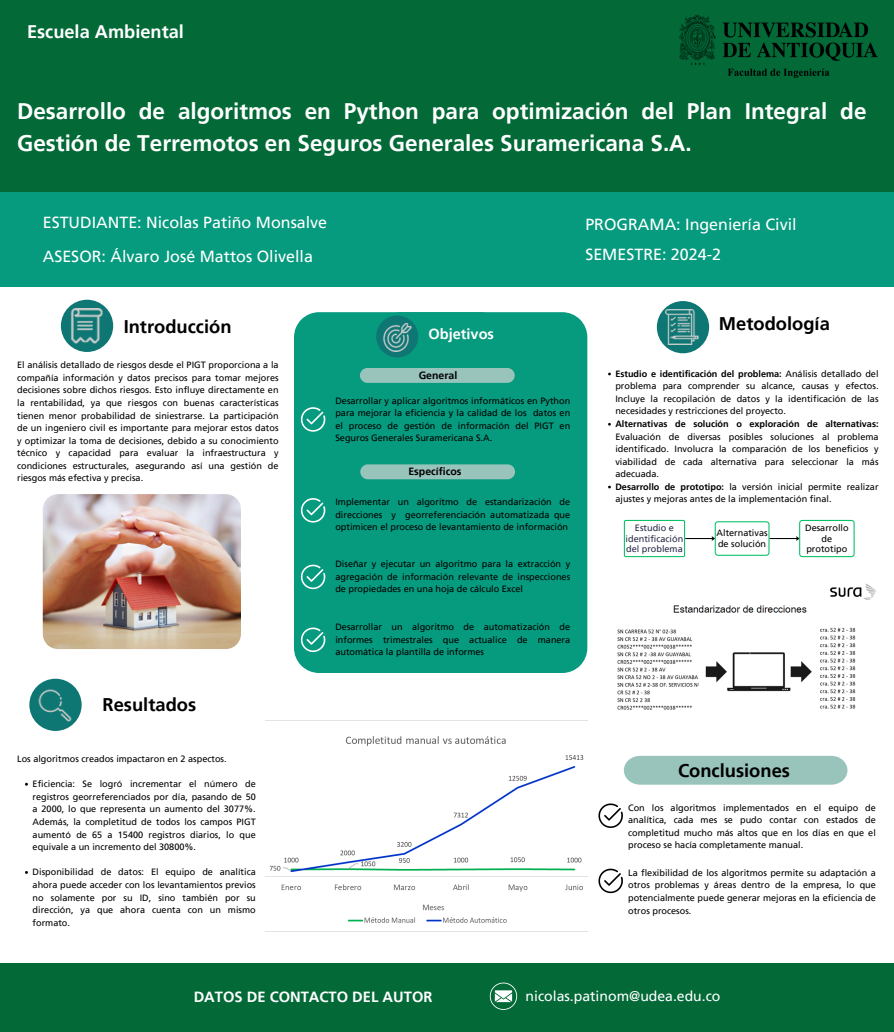
<style>
.page{position:relative;width:894px;height:1032px;background:#fff}
.page>*{position:absolute;margin:0;border:0;box-sizing:border-box;transform-origin:0 0}
.t1{font:700 22.5px/31.4px "Frutiger LT Pro";color:#fff}
.t2{font:700 18.3px "Frutiger LT Pro";color:#000}
.t3{font:700 18.2px "Frutiger LT Pro";color:#fff}
.t4{font:16.03px/34.4px "Frutiger LT Pro";color:#fff}
.t5{font:700 14.7px "Frutiger LT Pro";color:#fff}
.t6{font:700 14.56px "Frutiger LT Pro";color:#fff}
.t7{font:14px "Frutiger LT Pro";color:#fff}
.t8{font:700 10.5px "Frutiger LT Pro";color:#000}
.t9{font:9.1px/12.6px "Frutiger LT Pro";color:#000;text-align:justify}
.t10{font:9.1px/10.5px "Frutiger LT Pro";color:#272b47;text-align:center}
.s1{font-weight:700}
</style>
<div class="page">
<div style="left:0;top:0;width:893px;height:261px;background:#026937"></div>
<img style="left:679px;top:15px;width:199px;height:63px">
<div style="left:0;top:192px;width:893px;height:94px;background:#069a7e"></div>
<div style="left:0;top:963px;width:893px;height:69px;background:#026937"></div>
<div style="left:61px;top:300px;width:52px;height:52px;background:#0e7774;border-radius:50%"></div>
<img style="left:71px;top:309px;width:32px;height:34px">
<div style="left:656px;top:301px;width:52px;height:52px;background:#0e7774;border-radius:50%"></div>
<img style="left:665px;top:310px;width:34px;height:34px">
<img style="left:617px;top:584px;width:260px;height:126px">
<div style="left:505px;top:312px;width:82px;height:361px;background:#069a7e"></div>
<div style="left:294px;top:312px;width:211px;height:361px;background:#069a7e"></div>
<div style="left:376px;top:315px;width:42px;height:42px;background:#0e7774;border-radius:50%"></div>
<img style="left:372px;top:323px;width:50px;height:29px">
<svg style="left:301px;top:407px;width:24px;height:25px"></svg>
<svg style="left:301px;top:498px;width:24px;height:25px"></svg>
<svg style="left:301px;top:565px;width:24px;height:24px"></svg>
<div style="left:623px;top:756px;width:224px;height:29px;background:#99c4bc"></div>
<svg style="left:598px;top:803px;width:24px;height:25px"></svg>
<svg style="left:598px;top:869px;width:24px;height:24px"></svg>
<svg style="left:489px;top:982px;width:28px;height:28px"></svg>
<img style="left:43px;top:494px;width:198px;height:155px">
<svg style="left:360px;top:368px;width:154px;height:15px;background:#95c2ba"></svg>
<svg style="left:301px;top:627px;width:24px;height:25px"></svg>
<svg style="left:360px;top:464px;width:155px;height:15px;background:#92c1b9"></svg>
<img style="left:29px;top:680px;width:51px;height:51px">
<svg style="left:623px;top:520px;width:231px;height:37px"></svg>
<img style="left:266px;top:720px;width:321px;height:212px">
<p class="t3" style="left:27px;top:21px;width:158px">Escuela Ambiental</p>
<h5 class="t1" style="left:17px;top:96px;width:850px">Desarrollo de algoritmos en Python para optimización del Plan Integral de<br>Gestión de Terremotos en Seguros Generales Suramericana S.A.</h5>
<h5 class="t4" style="left:43px;top:205px;width:286px">ESTUDIANTE: Nicolas Patiño Monsalve<br>ASESOR: Álvaro José Mattos Olivella</h5>
<p class="t4" style="left:585px;top:209px;width:213px;line-height:30.3px">PROGRAMA: Ingeniería Civil<br>SEMESTRE: 2024-2</p>
<p class="t2" style="left:124px;top:315px;width:109px">Introducción</p>
<h2 class="t9" style="left:17px;top:359px;width:263px">El análisis detallado de riesgos desde el PIGT proporciona a la compañía información y datos precisos para tomar mejores decisiones sobre dichos riesgos. Esto influye directamente en la rentabilidad, ya que riesgos con buenas características tienen menor probabilidad de siniestrarse. La participación de un ingeniero civil es importante para mejorar estos datos y optimizar la toma de decisiones, debido a su conocimiento técnico y capacidad para evaluar la infraestructura y condiciones estructurales, asegurando así una gestión de riesgos más efectiva y precisa.</h2>
<p class="t2" style="left:102px;top:694px;width:95px">Resultados</p>
<p class="t9" style="left:17px;top:752px;width:211px">Los algoritmos creados impactaron en 2 aspectos.</p>
<p class="t9" style="left:33px;top:778px;width:224px">Eficiencia: Se logró incrementar el número de registros georreferenciados por día, pasando de 50 a 2000, lo que representa un aumento del 3077%.<br>Además, la completitud de todos los campos PIGT aumentó de 65 a 15400 registros diarios, lo que equivale a un incremento del 30800%.</p>
<p class="t9" style="left:33px;top:866px;width:224px">Disponibilidad de datos: El equipo de analítica ahora puede acceder con los levantamientos previos no solamente por su ID, sino también por su dirección, ya que ahora cuenta con un mismo formato.</p>
<p class="t6" style="left:428px;top:325px;width:67px">Objetivos</p>
<p class="t8" style="left:418px;top:369px;width:40px">General</p>
<h4 class="t9" style="left:335px;top:394px;width:236px">Desarrollar y aplicar algoritmos informáticos en Python para mejorar la eficiencia y la calidad de los datos en el proceso de gestión de información del PIGT en Seguros Generales Suramericana S.A.</h4>
<p class="t8" style="left:408px;top:465px;width:55px">Específicos</p>
<p class="t9" style="left:335px;top:496px;width:236px">Implementar un algoritmo de estandarización de direcciones y georreferenciación automatizada que optimicen el proceso de levantamiento de información</p>
<p class="t9" style="left:335px;top:558px;width:236px">Diseñar y ejecutar un algoritmo para la extracción y agregación de información relevante de inspecciones de propiedades en una hoja de cálculo Excel</p>
<p class="t9" style="left:335px;top:621px;width:236px">Desarrollar un algoritmo de automatización de informes trimestrales que actualice de manera automática la plantilla de informes</p>
<p class="t2" style="left:718px;top:312px;width:112px">Metodología</p>
<p class="t9" style="left:615px;top:367px;width:264px"><span class="s1">Estudio e identificación del problema:</span> Análisis detallado del problema para comprender su alcance, causas y efectos.<br>Incluye la recopilación de datos y la identificación de las necesidades y restricciones del proyecto.</p>
<p class="t9" style="left:615px;top:417px;width:264px"><span class="s1">Alternativas de solución o exploración de alternativas:<br></span>Evaluación de diversas posibles soluciones al problema identificado. Involucra la comparación de los beneficios y viabilidad de cada alternativa para seleccionar la más adecuada.</p>
<p class="t9" style="left:615px;top:480px;width:264px"><span class="s1">Desarrollo de prototipo:</span> la versión inicial permite realizar ajustes y mejoras antes de la implementación final.</p>
<p class="t10" style="left:625px;top:523px;width:59px">Estudio e identificación del problema</p>
<p class="t9" style="left:716px;top:528px;width:53px;line-height:10.5px">Alternativas de solución</p>
<p class="t9" style="left:804px;top:523px;width:45px;line-height:10.5px;text-align:center">Desarrollo de prototipo</p>
<p class="t2" style="left:677px;top:760px;width:113px">Conclusiones</p>
<p class="t9" style="left:627px;top:801px;width:249px">Con los algoritmos implementados en el equipo de analítica, cada mes se pudo contar con estados de completitud mucho más altos que en los días en que el proceso se hacía completamente manual.</p>
<p class="t9" style="left:627px;top:866px;width:249px">La flexibilidad de los algoritmos permite su adaptación a otros problemas y áreas dentro de la empresa, lo que potencialmente puede generar mejoras en la eficiencia de otros procesos.</p>
<p class="t5" style="left:193px;top:987px;width:240px">DATOS DE CONTACTO DEL AUTOR</p>
<p class="t7" style="left:525px;top:987px;width:196px">nicolas.patinom@udea.edu.co</p>
</div>
